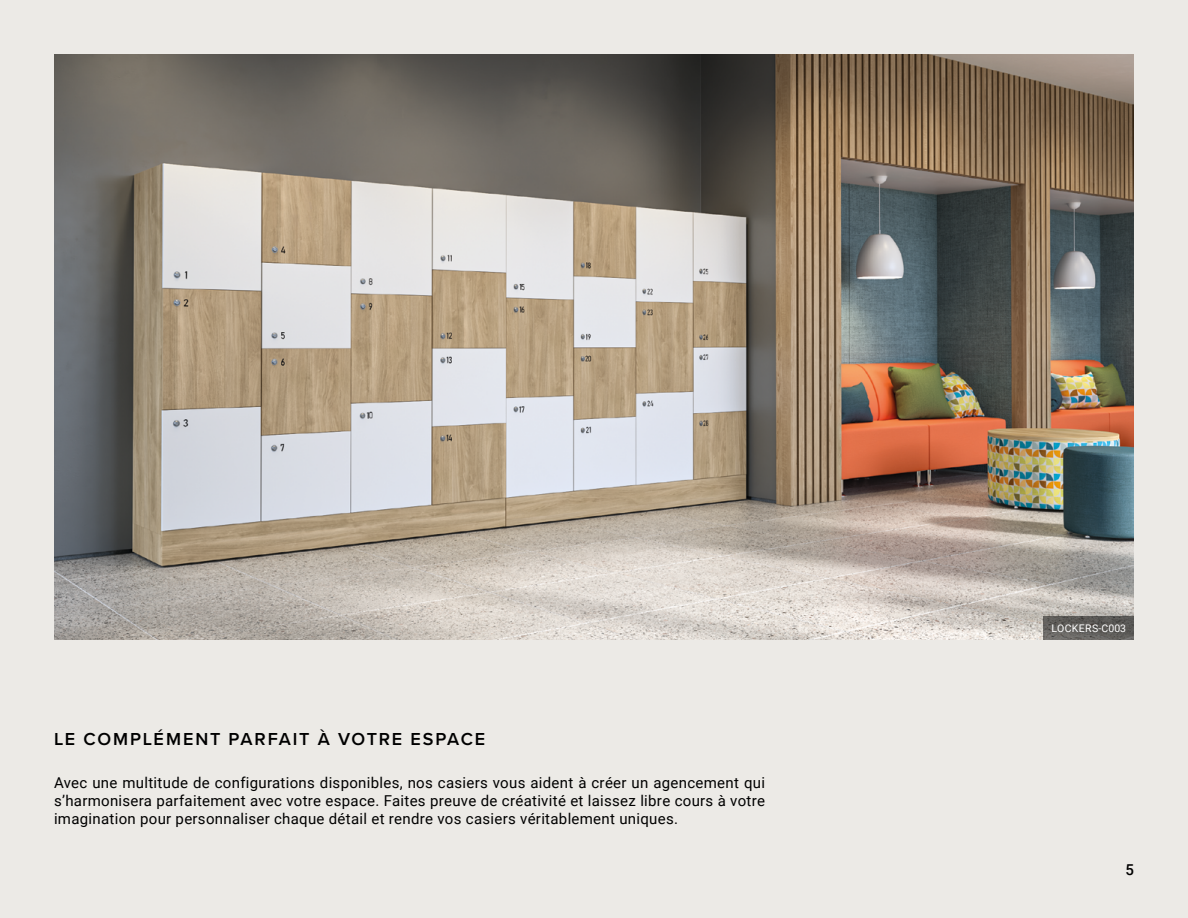
<style>
.page{position:relative;width:1188px;height:918px;background:#eceae6}
.page>*{position:absolute;margin:0;border:0;box-sizing:border-box;transform-origin:0 0}
.t1{font:600 18px "Proxima Nova";letter-spacing:.095em;color:#000}
.t2{font:15px/18px "Roboto";letter-spacing:.02em;color:#000;text-align:justify}
.t3{font:500 15px "Roboto";color:#000}
.t4{font:10.5px "Roboto";letter-spacing:.035em;color:#fff}
</style>
<div class="page">
<img style="left:54px;top:54px;width:1080px;height:586px">
<svg style="left:1043px;top:617px;width:91px;height:23px;background:#5f5d5b"></svg>
<p class="t1" style="left:54px;top:725px;width:433px">LE COMPLÉMENT PARFAIT À VOTRE ESPACE</p>
<p class="t2" style="left:54px;top:773px;width:713px">Avec une multitude de configurations disponibles, nos casiers vous aident à créer un agencement qui s’harmonisera parfaitement avec votre espace. Faites preuve de créativité et laissez libre cours à votre imagination pour personnaliser chaque détail et rendre vos casiers véritablement uniques.</p>
<p class="t4" style="left:1052px;top:621px;width:76px">LOCKERS-C003</p>
<p class="t3" style="left:1125px;top:859px;width:10px">5</p>
</div>
